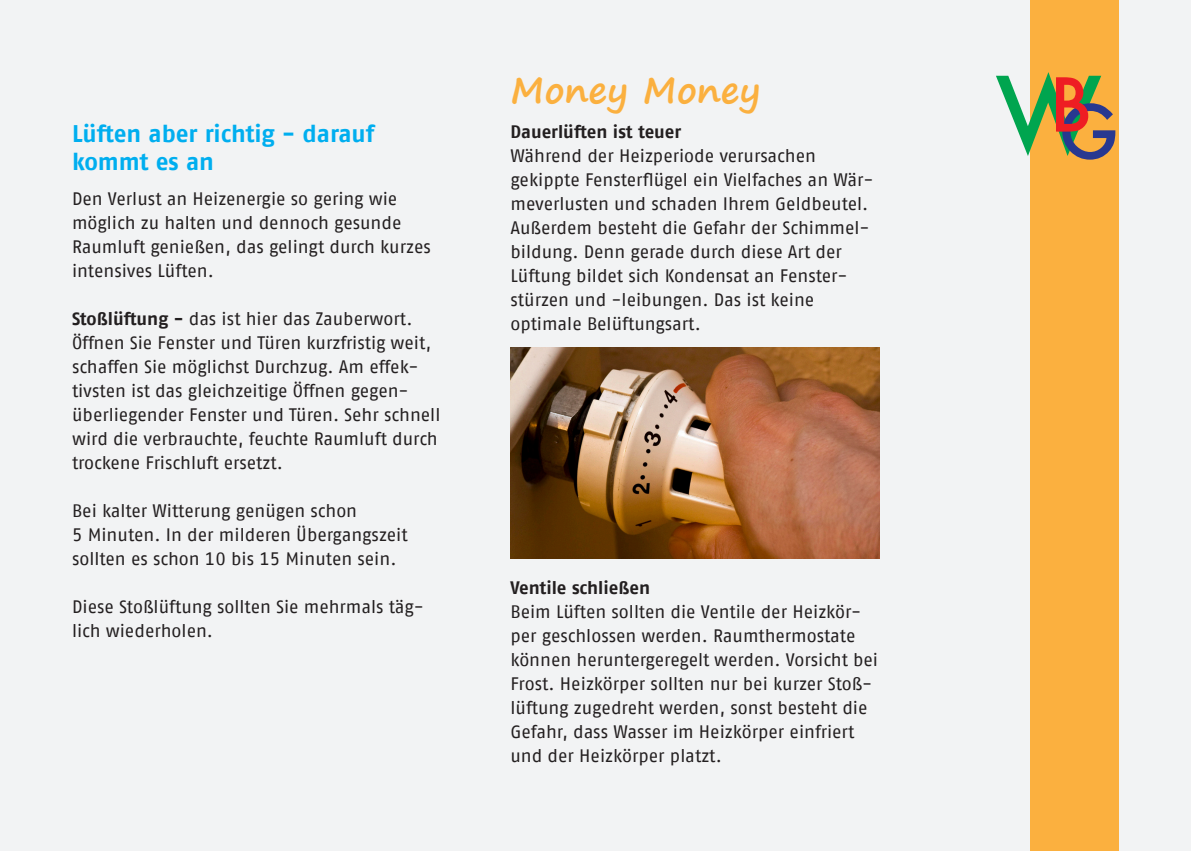
<style>
.page{position:relative;width:1191px;height:851px;background:#fff}
.page>*{position:absolute;margin:0;border:0;box-sizing:border-box;transform-origin:0 0}
.t1{font:500 100px "Futura";color:#00a54f}
.Head_1{font:700 36px "Segoe Print";color:#fbb03f}
.Head_2{font:24px/28px "Fago No Bold Tf";letter-spacing:-.005em;color:#00aeef}
.Body{font:18px/24px "Fago No Regular Tf";letter-spacing:-.005em;color:#231f20}
.Head_3{font:18px/24px "Fago No Regular Tf";letter-spacing:-.005em;color:#231f20}
.Head_3-2{font:18px "Fago No Bold Tf";color:#231f20}
.s1{font-family:"Fago No Bold Tf"}
.s2{font-size:72px;color:#283890}
</style>
<div class="page">
<div style="left:0;top:0;width:1191px;height:850px;background:#f2f3f4"></div>
<div style="left:1030px;top:0;width:89px;height:850px;background:#fbb03f"></div>
<img style="left:510px;top:348px;width:369px;height:210px">
<p class="Head_2" style="left:72px;top:119px;width:304px">Lüften aber richtig - darauf kommt es an</p>
<p class="Body" style="left:72px;top:186px;width:360px">Den Verlust an Heizenergie so gering wie möglich zu halten und dennoch gesunde Raumluft genießen, das gelingt durch kurzes intensives Lüften.</p>
<p class="Head_3" style="left:72px;top:306px;width:342px"><span class="s1">Stoßlüftung -</span> das ist hier das Zauberwort.</p>
<p class="Body" style="left:72px;top:330px;width:370px">Öffnen Sie Fenster und Türen kurzfristig weit, schaffen Sie möglichst Durchzug. Am effek&shy;tivsten ist das gleichzeitige Öffnen gegen&shy;überliegender Fenster und Türen. Sehr schnell wird die verbrauchte, feuchte Raumluft durch trockene Frischluft ersetzt.</p>
<p class="Body" style="left:72px;top:498px;width:337px">Bei kalter Witterung genügen schon<br>5 Minuten. In der milderen Übergangszeit sollten es schon 10 bis 15 Minuten sein.</p>
<p class="Head_3" style="left:72px;top:594px;width:353px">Diese Stoßlüftung sollten Sie mehrmals täg&shy;lich wiederholen.</p>
<p class="Head_1" style="left:510px;top:57px;width:252px">Money Money</p>
<p class="Head_3-2" style="left:510px;top:121px;width:172px">Dauerlüften ist teuer</p>
<p class="Body" style="left:510px;top:143px;width:364px">Während der Heizperiode verursachen gekippte Fensterflügel ein Vielfaches an Wär&shy;meverlusten und schaden Ihrem Geldbeutel.<br>Außerdem besteht die Gefahr der Schimmel&shy;bildung. Denn gerade durch diese Art der Lüftung bildet sich Kondensat an Fenster&shy;stürzen und -leibungen. Das ist keine optimale Belüftungsart.</p>
<p class="Head_3-2" style="left:510px;top:577px;width:141px">Ventile schließen</p>
<p class="Body" style="left:510px;top:599px;width:369px">Beim Lüften sollten die Ventile der Heizkör&shy;per geschlossen werden. Raumthermostate können heruntergeregelt werden. Vorsicht bei Frost. Heizkörper sollten nur bei kurzer Stoß&shy;lüftung zugedreht werden, sonst besteht die Gefahr, dass Wasser im Heizkörper einfriert und der Heizkörper platzt.</p>
<h1 class="t1" style="left:995px;top:45px;width:125px">W<sup>B</sup><span class="s2">G</span></h1>
</div>
